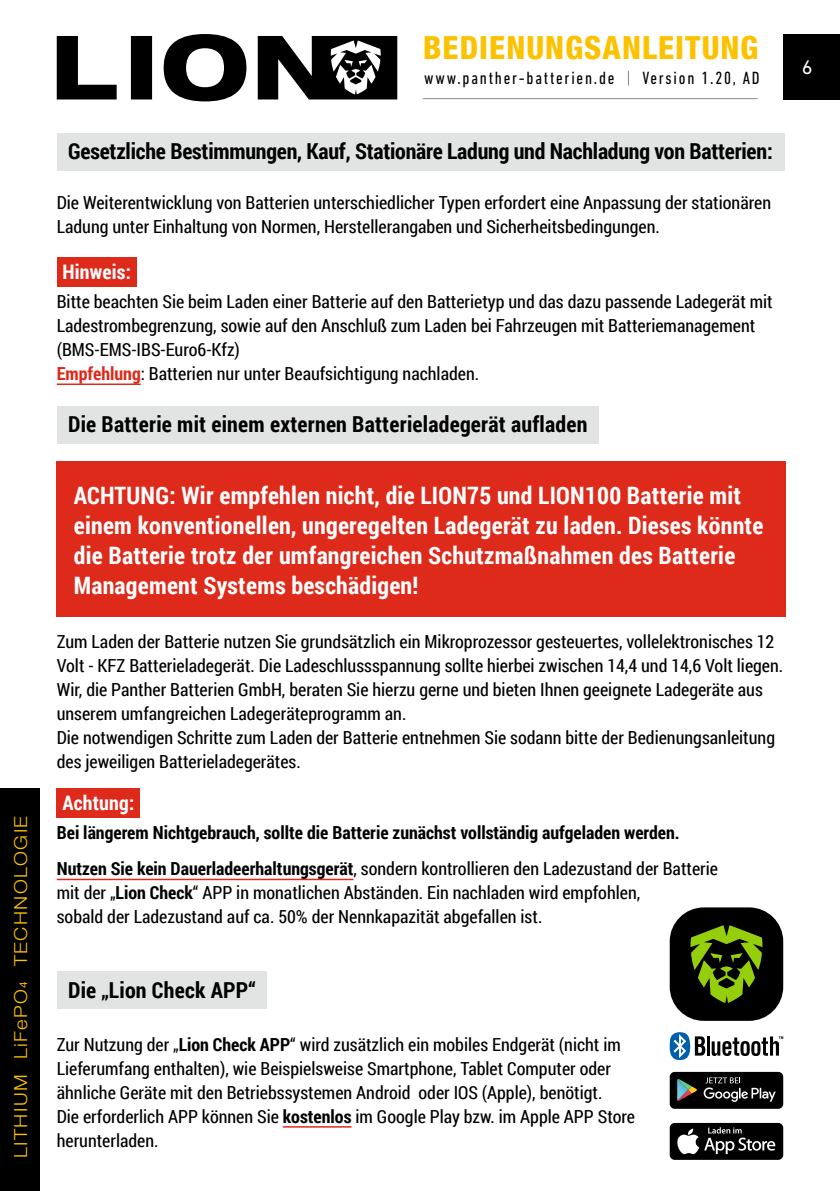
<style>
.page{position:relative;width:840px;height:1191px;background:#fff}
.page>*{position:absolute;margin:0;border:0;box-sizing:border-box;transform-origin:0 0}
.t1{font:800 condensed 32px "Helvetica Neue LT Std";letter-spacing:.035em;color:#fcc200}
.Warnung__Block{font:700 24px/30px "Roboto Condensed";letter-spacing:.01em;color:#fff}
.Flies_H2{font:700 22px "Roboto Condensed";letter-spacing:-.01em;color:#000}
.Flies_H2-2{font:700 22px "Roboto Condensed";letter-spacing:.01em;color:#000}
.Flies_H2-_Hinweis{font:700 20px "Roboto Condensed";letter-spacing:.01em;color:#fff}
.t2{font:20px "DIN Next LT Pro";color:#fff}
.Fliess_Normal_Inhalt{font:18px/24px "Roboto Condensed";color:#000}
.Fliess_Normal_Inhalt-2{font:700 18px "Roboto Condensed";color:#000}
.t3{font:condensed 18px "DIN Next LT Pro";letter-spacing:.1em;color:#000}
.t4{font:300 18px "Helvetica Neue LT Std";letter-spacing:.07em;color:#fcc200;scale:1.11 1}
.s1{font-weight:400;font-size:10.4px}
.s2{font-weight:200}
.s3{font-weight:700;color:#dd2a1b}
.s4{font-weight:700}
</style>
<div class="page">
<div style="left:0;top:788px;width:40px;height:403px;background:#000"></div>
<div style="left:782px;top:34px;width:57px;height:65px;background:#000"></div>
<svg style="left:57px;top:34px;width:340px;height:67px"></svg>
<div style="left:57px;top:133px;width:726px;height:38px;background:#e2e3e3"></div>
<div style="left:57px;top:257px;width:79px;height:30px;background:#dd2a1b"></div>
<hr style="left:57px;top:383px;width:84px;height:2px;background:#dd2a1b">
<div style="left:57px;top:406px;width:541px;height:38px;background:#e2e3e3"></div>
<div style="left:57px;top:461px;width:728px;height:156px;background:#dd2a1b"></div>
<div style="left:57px;top:789px;width:83px;height:29px;background:#dd2a1b"></div>
<hr style="left:57px;top:878px;width:296px;height:2px;background:#dd2a1b">
<div style="left:57px;top:971px;width:209px;height:38px;background:#e2e3e3"></div>
<hr style="left:283px;top:1126px;width:68px;height:1px;background:#dd2a1b">
<hr style="left:422px;top:98px;width:335px;height:1px;background:#878b8d">
<div style="left:669px;top:907px;width:113px;height:113px;background:#000;border-radius:34px"></div>
<svg style="left:690px;top:925px;width:72px;height:78px"></svg>
<div style="left:669px;top:1071px;width:113px;height:37px;background:#000;border-radius:5px"></div>
<svg style="left:677px;top:1079px;width:19px;height:22px"></svg>
<svg style="left:703px;top:1077px;width:72px;height:25px"></svg>
<div style="left:669px;top:1123px;width:113px;height:36px;background:#000;border-radius:5px"></div>
<svg style="left:677px;top:1127px;width:97px;height:27px"></svg>
<hr style="left:706px;top:1036px;width:3px;height:19px;background:#000">
<svg style="left:711px;top:1036px;width:71px;height:20px"></svg>
<svg style="left:669px;top:1032px;width:36px;height:28px"></svg>
<p class="t4" style="left:10px;top:1158px;width:310px;rotate:-90deg">LITHIUM LiFePO<span class="s1">4</span> TECHNOLOGIE</p>
<h1 class="t1" style="left:423px;top:28px;width:336px">BEDIENUNGSANLEITUNG</h1>
<p class="t3" style="left:424px;top:68px;width:337px">www.panther-batterien.de <span class="s2">|</span> Version 1.20, AD</p>
<p class="t2" style="left:801px;top:55px;width:12px">6</p>
<p class="Flies_H2" style="left:68px;top:136px;width:705px">Gesetzliche Bestimmungen, Kauf, Stationäre Ladung und Nachladung von Batterien:</p>
<p class="Fliess_Normal_Inhalt" style="left:57px;top:189px;width:715px">Die Weiterentwicklung von Batterien unterschiedlicher Typen erfordert eine Anpassung der stationären<br>Ladung unter Einhaltung von Normen, Herstellerangaben und Sicherheitsbedingungen.</p>
<p class="Flies_H2-_Hinweis" style="left:62px;top:257px;width:70px">Hinweis:</p>
<p class="Fliess_Normal_Inhalt" style="left:57px;top:289px;width:717px">Bitte beachten Sie beim Laden einer Batterie auf den Batterietyp und das dazu passende Ladegerät mit<br>Ladestrombegrenzung, sowie auf den Anschluß zum Laden bei Fahrzeugen mit Batteriemanagement (BMS-EMS-IBS-Euro6-Kfz)</p>
<p class="Fliess_Normal_Inhalt" style="left:57px;top:361px;width:423px"><span class="s3">Empfehlung</span>: Batterien nur unter Beaufsichtigung nachladen.</p>
<p class="Flies_H2-2" style="left:68px;top:409px;width:520px">Die Batterie mit einem externen Batterieladegerät aufladen</p>
<p class="Warnung__Block" style="left:74px;top:479px;width:690px">ACHTUNG: Wir empfehlen nicht, die LION75 und LION100 Batterie mit einem konventionellen, ungeregelten Ladegerät zu laden. Dieses könnte die Batterie trotz der umfangreichen Schutzmaßnahmen des Batterie Management Systems beschädigen!</p>
<p class="Fliess_Normal_Inhalt" style="left:57px;top:628px;width:727px">Zum Laden der Batterie nutzen Sie grundsätzlich ein Mikroprozessor gesteuertes, vollelektronisches 12<br>Volt - KFZ Batterieladegerät. Die Ladeschlussspannung sollte hierbei zwischen 14,4 und 14,6 Volt liegen.</p>
<p class="Fliess_Normal_Inhalt" style="left:57px;top:676px;width:707px">Wir, die Panther Batterien GmbH, beraten Sie hierzu gerne und bieten Ihnen geeignete Ladegeräte aus unserem umfangreichen Ladegeräteprogramm an.</p>
<p class="Fliess_Normal_Inhalt" style="left:57px;top:724px;width:719px">Die notwendigen Schritte zum Laden der Batterie entnehmen Sie sodann bitte der Bedienungsanleitung des jeweiligen Batterieladegerätes.</p>
<p class="Flies_H2-_Hinweis" style="left:62px;top:788px;width:73px">Achtung:</p>
<p class="Fliess_Normal_Inhalt-2" style="left:57px;top:820px;width:621px">Bei längerem Nichtgebrauch, sollte die Batterie zunächst vollständig aufgeladen werden.</p>
<p class="Fliess_Normal_Inhalt" style="left:57px;top:856px;width:662px"><span class="s4">Nutzen Sie kein Dauerladeerhaltungsgerät</span>, sondern kontrollieren den Ladezustand der Batterie mit der „<span class="s4">Lion Check</span>“ APP in monatlichen Abständen. Ein nachladen wird empfohlen,<br>sobald der Ladezustand auf ca. 50% der Nennkapazität abgefallen ist.</p>
<p class="Flies_H2-2" style="left:68px;top:974px;width:189px">Die „Lion Check APP“</p>
<p class="Fliess_Normal_Inhalt" style="left:57px;top:1031px;width:565px">Zur Nutzung der „<span class="s4">Lion Check APP</span>“ wird zusätzlich ein mobiles Endgerät (nicht im</p>
<p class="Fliess_Normal_Inhalt" style="left:57px;top:1055px;width:555px">Lieferumfang enthalten), wie Beispielsweise Smartphone, Tablet Computer oder ähnliche Geräte mit den Betriebssystemen Android oder IOS (Apple), benötigt.</p>
<p class="Fliess_Normal_Inhalt" style="left:57px;top:1103px;width:579px">Die erforderlich APP können Sie <span class="s4">kostenlos</span> im Google Play bzw. im Apple APP Store herunterladen.</p>
</div>
